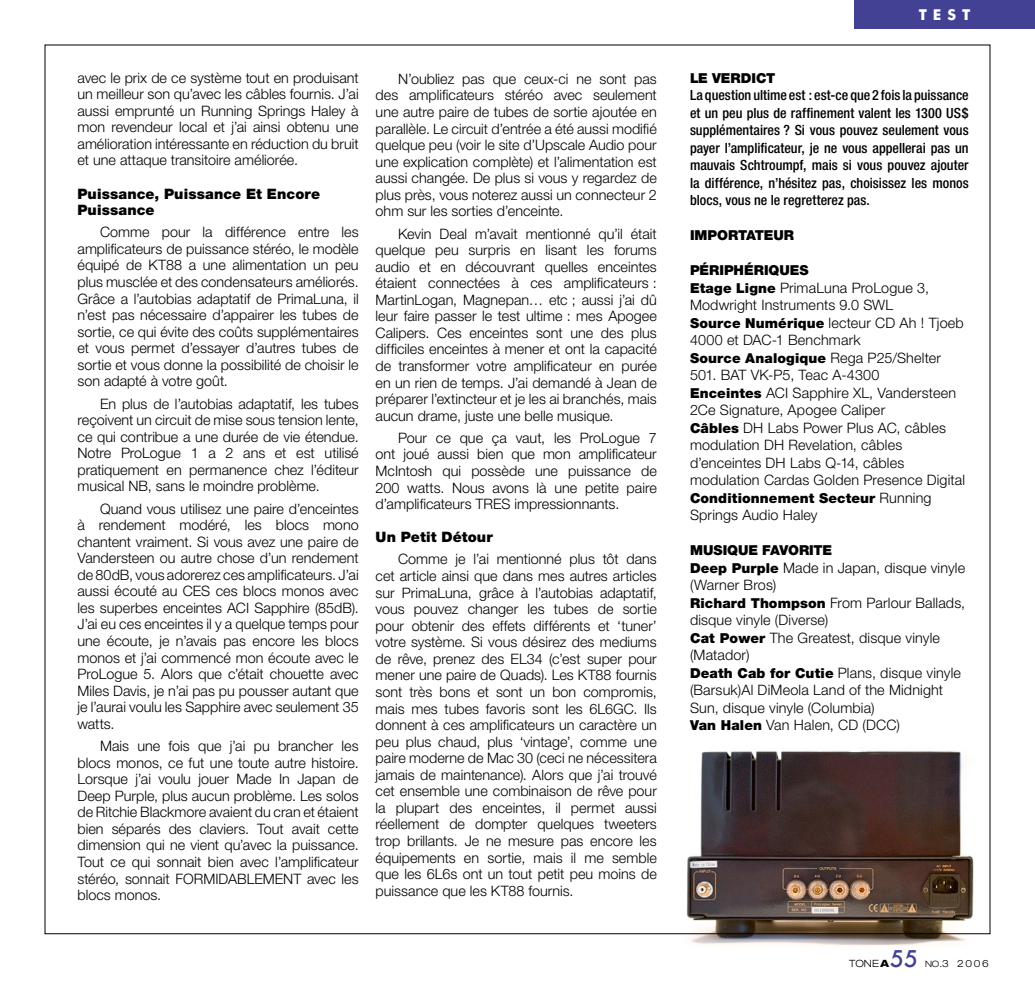
<style>
.page{position:relative;width:1035px;height:990px;background:#fff}
.page>*{position:absolute;margin:0;border:0;box-sizing:border-box;transform-origin:0 0}
.t1{font:500 22.5px "Futura";color:#424194}
.t2{font:700 15px "Futura BT";color:#fff}
.t3{font:300 14.38px/16.5px "Helvetica Neue";letter-spacing:.005em;color:#000;text-align:justify}
.t4{font:900 14.38px/16.5px "Helvetica Neue";letter-spacing:.005em;color:#000}
.t5{font:500 condensed 14px/17.5px "Helvetica Neue";color:#000;text-align:justify}
.t6{font:900 13.75px "Helvetica Neue";letter-spacing:.005em;color:#000}
.t7{font:300 expanded 10px "Helvetica Neue";letter-spacing:.09em;color:#000}
.s1{font-weight:900;font-size:13.75px}
.s2{font-weight:300;font-size:14.38px}
.s3{font-weight:800}
.s4{font-size:8.75px}
</style>
<div class="page">
<img style="left:680px;top:750px;width:299px;height:196px">
<div style="left:854px;top:0;width:181px;height:28px;background:#424194"></div>
<p class="t3" style="left:78px;top:69px;width:283px">avec le prix de ce système tout en produisant un meilleur son qu’avec les câbles fournis. J’ai aussi emprunté un Running Springs Haley à mon revendeur local et j’ai ainsi obtenu une amélioration intéressante en réduction du bruit et une attaque transitoire améliorée.</p>
<p class="t4" style="left:78px;top:185px;width:244px">Puissance, Puissance Et Encore<br>Puissance</p>
<p class="t3" style="left:78px;top:224px;width:283px;text-indent:22px">Comme pour la différence entre les amplificateurs de puissance stéréo, le modèle équipé de KT88 a une alimentation un peu plus musclée et des condensateurs améliorés.<br>Grâce a l’autobias adaptatif de PrimaLuna, il n’est pas nécessaire d’appairer les tubes de sortie, ce qui évite des coûts supplémentaires et vous permet d’essayer d’autres tubes de sortie et vous donne la possibilité de choisir le son adapté à votre goût.</p>
<p class="t3" style="left:78px;top:395px;width:283px;text-indent:22px">En plus de l’autobias adaptatif, les tubes reçoivent un circuit de mise sous tension lente, ce qui contribue a une durée de vie étendue.<br>Notre ProLogue 1 a 2 ans et est utilisé pratiquement en permanence chez l’éditeur musical NB, sans le moindre problème.</p>
<p class="t3" style="left:78px;top:500px;width:283px;text-indent:22px">Quand vous utilisez une paire d’enceintes à rendement modéré, les blocs mono chantent vraiment. Si vous avez une paire de Vandersteen ou autre chose d’un rendement de 80dB, vous adorerez ces amplificateurs. J’ai aussi écouté au CES ces blocs monos avec les superbes enceintes ACI Sapphire (85dB).<br>J’ai eu ces enceintes il y a quelque temps pour une écoute, je n’avais pas encore les blocs monos et j’ai commencé mon écoute avec le ProLogue 5. Alors que c’était chouette avec Miles Davis, je n’ai pas pu pousser autant que je l’aurai voulu les Sapphire avec seulement 35 watts.</p>
<p class="t3" style="left:78px;top:737px;width:283px;text-indent:22px">Mais une fois que j’ai pu brancher les blocs monos, ce fut une toute autre histoire.<br>Lorsque j’ai voulu jouer Made In Japan de Deep Purple, plus aucun problème. Les solos de Ritchie Blackmore avaient du cran et étaient bien séparés des claviers. Tout avait cette dimension qui ne vient qu’avec la puissance.<br>Tout ce qui sonnait bien avec l’amplificateur stéréo, sonnait FORMIDABLEMENT avec les blocs monos.</p>
<p class="t3" style="left:376px;top:70px;width:283px;text-indent:22px">N’oubliez pas que ceux-ci ne sont pas des amplificateurs stéréo avec seulement une autre paire de tubes de sortie ajoutée en parallèle. Le circuit d’entrée a été aussi modifié quelque peu (voir le site d’Upscale Audio pour une explication complète) et l’alimentation est aussi changée. De plus si vous y regardez de plus près, vous noterez aussi un connecteur 2 ohm sur les sorties d’enceinte.</p>
<p class="t3" style="left:376px;top:225px;width:283px;text-indent:22px">Kevin Deal m’avait mentionné qu’il était quelque peu surpris en lisant les forums audio et en découvrant quelles enceintes étaient connectées à ces amplificateurs :<br>MartinLogan, Magnepan… etc ; aussi j’ai dû leur faire passer le test ultime : mes Apogee Calipers. Ces enceintes sont une des plus difficiles enceintes à mener et ont la capacité de transformer votre amplificateur en purée en un rien de temps. J’ai demandé à Jean de préparer l’extincteur et je les ai branchés, mais aucun drame, juste une belle musique.</p>
<p class="t3" style="left:376px;top:429px;width:283px;text-indent:22px">Pour ce que ça vaut, les ProLogue 7 ont joué aussi bien que mon amplificateur McIntosh qui possède une puissance de 200 watts. Nous avons là une petite paire d’amplificateurs TRES impressionnants.</p>
<p class="t4" style="left:376px;top:529px;width:119px">Un Petit Détour</p>
<p class="t3" style="left:376px;top:551px;width:283px;text-indent:22px">Comme je l’ai mentionné plus tôt dans cet article ainsi que dans mes autres articles sur PrimaLuna, grâce à l’autobias adaptatif, vous pouvez changer les tubes de sortie pour obtenir des effets différents et ‘tuner’ votre système. Si vous désirez des mediums de rêve, prenez des EL34 (c’est super pour mener une paire de Quads). Les KT88 fournis sont très bons et sont un bon compromis, mais mes tubes favoris sont les 6L6GC. Ils donnent à ces amplificateurs un caractère un peu plus chaud, plus ‘vintage’, comme une paire moderne de Mac 30 (ceci ne nécessitera jamais de maintenance). Alors que j’ai trouvé cet ensemble une combinaison de rêve pour la plupart des enceintes, il permet aussi réellement de dompter quelques tweeters trop brillants. Je ne mesure pas encore les équipements en sortie, mais il me semble que les 6L6s ont un tout petit peu moins de puissance que les KT88 fournis.</p>
<p class="t2" style="left:919px;top:6px;width:53px">TEST</p>
<p class="t6" style="left:690px;top:69px;width:41px">Le Verdic</p>
<p class="t6" style="left:766px;top:69px;width:11px">t</p>
<p class="t5" style="left:690px;top:86px;width:280px">La question ultime est : est-ce que 2 fois la puissance et un peu plus de raffinement valent les 1300 US$ supplémentaires ? Si vous pouvez seulement vous payer l’amplificateur, je ne vous appellerai pas un mauvais Schtroumpf, mais si vous pouvez ajouter la différence, n’hésitez pas, choisissez les monos blocs, vous ne le regretterez pas.</p>
<p class="t6" style="left:690px;top:227px;width:17px">Impor</p>
<p class="t6" style="left:738px;top:227px;width:37px">tateur</p>
<p class="t6" style="left:690px;top:262px;width:120px">Périphériques</p>
<p class="t3" style="left:690px;top:278px;width:275px;line-height:17.5px;text-align:left"><span class="s1">Etage Ligne</span> PrimaLuna ProLogue 3,<br>Modwright Instruments 9.0 SWL<br><span class="s1">Source Numérique</span> lecteur CD Ah ! Tjoeb<br>4000 et DAC-1 Benchmark</p>
<p class="t6" style="left:690px;top:349px;width:252px">Source Analogique <span class="s2">Rega P25/Shelter</span></p>
<p class="t3" style="left:690px;top:366px;width:277px;line-height:17.5px;text-align:left">501. BAT VK-P5, Teac A-4300<br><span class="s1">Enceintes</span> ACI Sapphire XL, Vandersteen 2Ce Signature, Apogee Caliper<br><span class="s1">Câbles</span> DH Labs Power Plus AC, câbles modulation DH Revelation, câbles d’enceintes DH Labs Q-14, câbles modulation Cardas Golden Presence Digital</p>
<p class="t6" style="left:690px;top:489px;width:243px">Conditionnement Secteur <span class="s2">Running</span></p>
<p class="t3" style="left:690px;top:506px;width:129px">Springs Audio Haley</p>
<p class="t6" style="left:690px;top:542px;width:100px">Musique Favori</p>
<p class="t6" style="left:814px;top:542px;width:19px">te</p>
<p class="t3" style="left:690px;top:558px;width:277px;line-height:17.5px;text-align:left"><span class="s1">Deep Purple</span> Made in Japan, disque vinyle (Warner Bros)<br><span class="s1">Richard Thompson</span> From Parlour Ballads, disque vinyle (Diverse)<br><span class="s1">Cat Power</span> The Greatest, disque vinyle (Matador)<br><span class="s1">Death Cab for Cutie</span> Plans, disque vinyle (Barsuk)Al DiMeola Land of the Midnight<br>Sun, disque vinyle (Columbia)<br><span class="s1">Van Halen</span> Van Halen, CD (DCC)</p>
<p class="t7" style="left:849px;top:958px;width:41px">TONE<span class="s3">A</span></p>
<h1 class="t1" style="left:890px;top:944px;width:29px">55</h1>
<p class="t7" style="left:925px;top:958px;width:65px"><span class="s4">NO</span>.3 2006</p>
</div>
